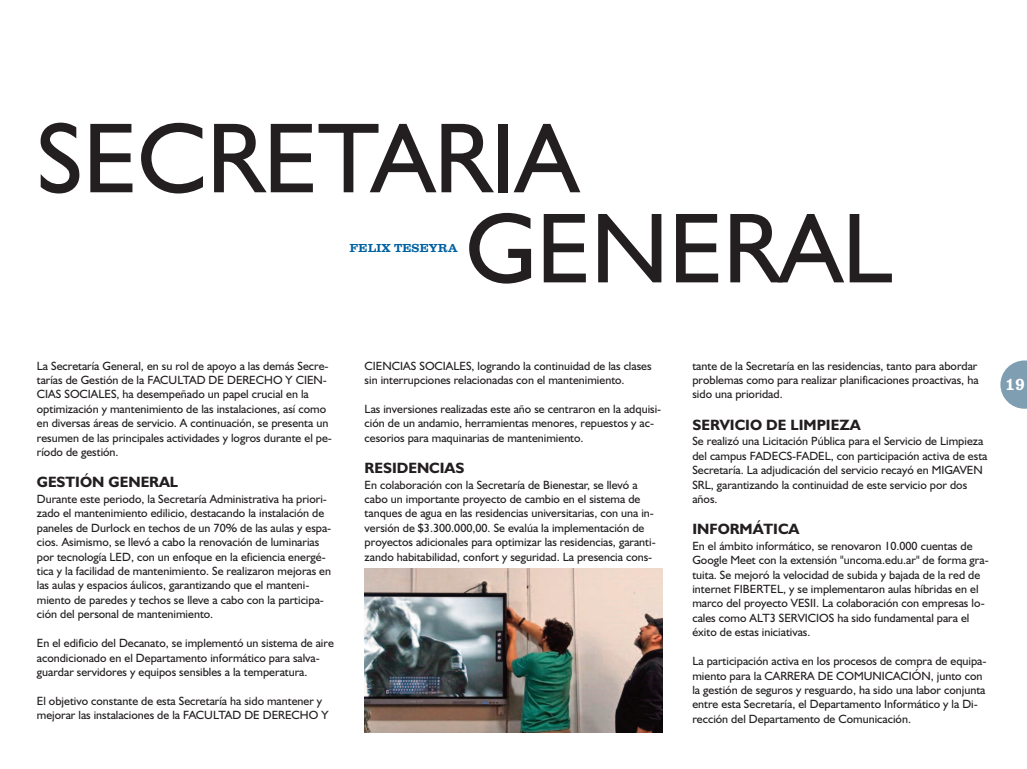
<style>
.page{position:relative;width:1027px;height:769px;background:#fff}
.page>*{position:absolute;margin:0;border:0;box-sizing:border-box;transform-origin:0 0}
.t1{font:100px/90px "Humanist 521 BT";color:#231f20}
.t2{font:17px "Clarendon";color:#fff}
.t3{font:700 15px "Humanist 521 BT";color:#231f20}
.t4{font:12px/14.4px "Humanist 521 BT";color:#231f20}
.t5{font:12px "Clarendon";color:#0062a3}
</style>
<div class="page">
<svg style="left:1000px;top:360px;width:26px;height:48px"></svg>
<img style="left:364px;top:568px;width:298px;height:163px">
<h1 class="t1" style="left:465px;top:113px;width:428px;text-indent:-428px">SECRETARIA<br>GENERAL</h1>
<p class="t5" style="left:349px;top:241px;width:110px">FELIX TESEYRA</p>
<p class="t4" style="left:37px;top:358px;width:296px">La Secretaría General, en su rol de apoyo a las demás Secre&shy;tarías de Gestión de la FACULTAD DE DERECHO Y CIEN-CIAS SOCIALES, ha desempeñado un papel crucial en la optimización y mantenimiento de las instalaciones, así como en diversas áreas de servicio. A continuación, se presenta un resumen de las principales actividades y logros durante el pe&shy;ríodo de gestión.</p>
<p class="t3" style="left:37px;top:473px;width:143px">GESTIÓN GENERAL</p>
<p class="t4" style="left:37px;top:491px;width:296px">Durante este periodo, la Secretaría Administrativa ha priori&shy;zado el mantenimiento edilicio, destacando la instalación de paneles de Durlock en techos de un 70% de las aulas y espa&shy;cios. Asimismo, se llevó a cabo la renovación de luminarias por tecnología LED, con un enfoque en la eficiencia energé&shy;tica y la facilidad de mantenimiento. Se realizaron mejoras en las aulas y espacios áulicos, garantizando que el manteni&shy;miento de paredes y techos se lleve a cabo con la participa&shy;ción del personal de mantenimiento.</p>
<p class="t4" style="left:37px;top:635px;width:298px">En el edificio del Decanato, se implementó un sistema de aire acondicionado en el Departamento informático para salva&shy;guardar servidores y equipos sensibles a la temperatura.</p>
<p class="t4" style="left:37px;top:693px;width:293px">El objetivo constante de esta Secretaría ha sido mantener y mejorar las instalaciones de la FACULTAD DE DERECHO Y</p>
<p class="t4" style="left:364px;top:358px;width:288px">CIENCIAS SOCIALES, logrando la continuidad de las clases sin interrupciones relacionadas con el mantenimiento.</p>
<p class="t4" style="left:364px;top:401px;width:298px">Las inversiones realizadas este año se centraron en la adquisi&shy;ción de un andamio, herramientas menores, repuestos y ac&shy;cesorios para maquinarias de mantenimiento.</p>
<p class="t3" style="left:364px;top:458px;width:101px">RESIDENCIAS</p>
<p class="t4" style="left:364px;top:477px;width:292px">En colaboración con la Secretaría de Bienestar, se llevó a cabo un importante proyecto de cambio en el sistema de tanques de agua en las residencias universitarias, con una in&shy;versión de $3.300.000,00. Se evalúa la implementación de proyectos adicionales para optimizar las residencias, garanti&shy;zando habitabilidad, confort y seguridad. La presencia cons-</p>
<p class="t4" style="left:692px;top:358px;width:287px;text-align:justify">tante de la Secretaría en las residencias, tanto para abordar problemas como para realizar planificaciones proactivas, ha sido una prioridad.</p>
<p class="t3" style="left:692px;top:415px;width:169px">SERVICIO DE LIMPIEZA</p>
<p class="t4" style="left:692px;top:433px;width:296px">Se realizó una Licitación Pública para el Servicio de Limpieza del campus FADECS-FADEL, con participación activa de esta Secretaría. La adjudicación del servicio recayó en MIGAVEN SRL, garantizando la continuidad de este servicio por dos años.</p>
<p class="t3" style="left:692px;top:520px;width:108px">INFORMÁTICA</p>
<p class="t4" style="left:692px;top:538px;width:298px">En el ámbito informático, se renovaron 10.000 cuentas de Google Meet con la extensión "uncoma.edu.ar" de forma gra&shy;tuita. Se mejoró la velocidad de subida y bajada de la red de internet FIBERTEL, y se implementaron aulas híbridas en el marco del proyecto VESII. La colaboración con empresas lo&shy;cales como ALT3 SERVICIOS ha sido fundamental para el éxito de estas iniciativas.</p>
<p class="t4" style="left:692px;top:653px;width:295px">La participación activa en los procesos de compra de equipa&shy;miento para la CARRERA DE COMUNICACIÓN, junto con la gestión de seguros y resguardo, ha sido una labor conjunta entre esta Secretaría, el Departamento Informático y la Di&shy;rección del Departamento de Comunicación.</p>
<h2 class="t2" style="left:1004px;top:374px;width:21px">19</h2>
</div>
